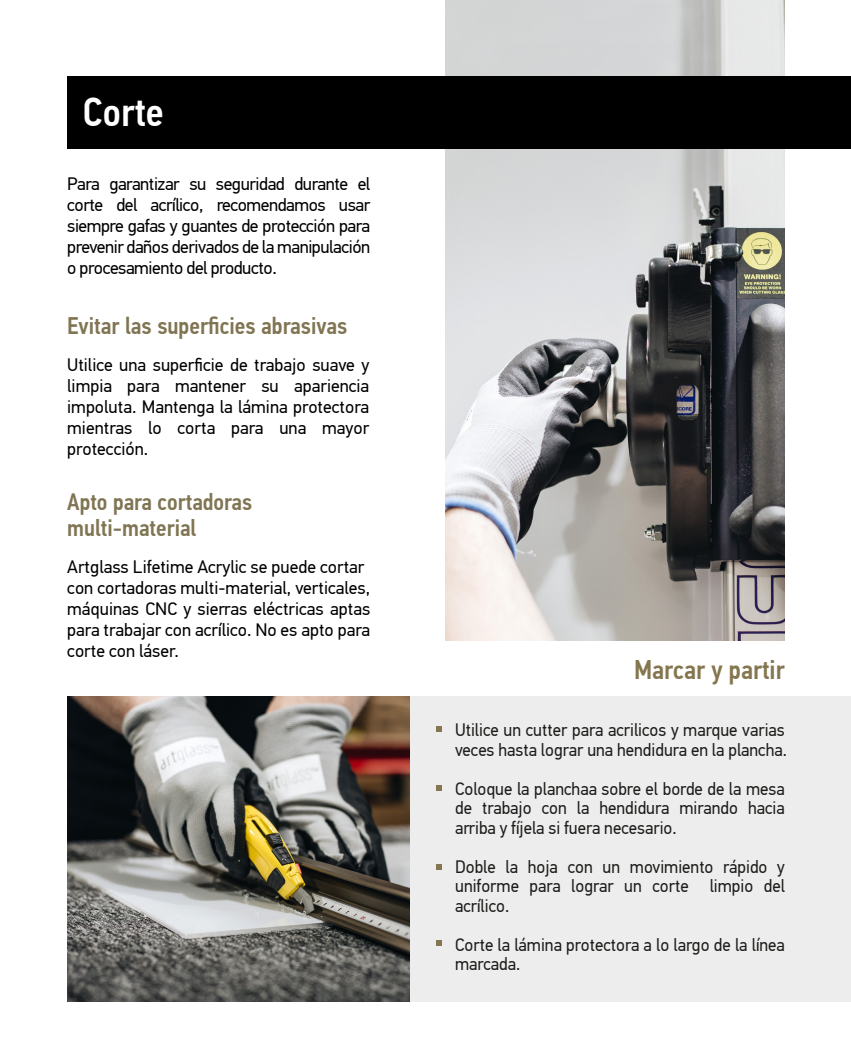
<style>
.page{position:relative;width:851px;height:1063px;background:#fff}
.page>*{position:absolute;margin:0;border:0;box-sizing:border-box;transform-origin:0 0}
.t1{font:500 40.5px "PF Din Text Cond Pro";color:#fff}
.t2{font:500 27px "PF Din Text Cond Pro";color:#84764e}
.t3{font:500 24px "PF Din Text Cond Pro";color:#807553}
.t4{font:500 23.7px/25.5px "PF Din Text Cond Pro";color:#807553}
.t5{font:18px/21px "PF Din Text Pro";color:#000;text-align:justify}
.t6{font:18px/19.5px "PF Din Text Pro";color:#1d1d1b;scale:.96 1}
</style>
<div class="page">
<img style="left:445px;top:0;width:339px;height:641px">
<div style="left:67px;top:696px;width:783px;height:305px;background:#ededed"></div>
<div style="left:67px;top:76px;width:783px;height:72px;background:#000"></div>
<svg style="left:436px;top:785px;width:5px;height:6px"></svg>
<svg style="left:436px;top:864px;width:5px;height:5px"></svg>
<svg style="left:436px;top:940px;width:5px;height:6px"></svg>
<svg style="left:436px;top:726px;width:5px;height:6px"></svg>
<img style="left:67px;top:696px;width:343px;height:305px">
<h1 class="t1" style="left:83px;top:88px;width:83px">Corte</h1>
<p class="t5" style="left:67px;top:174px;width:304px">Para garantizar su seguridad durante el corte del acrílico, recomendamos usar siempre gafas y guantes de protección para prevenir daños derivados de la manipulación o procesamiento del producto.</p>
<h3 class="t3" style="left:67px;top:311px;width:281px">Evitar las superficies abrasivas</h3>
<p class="t5" style="left:67px;top:354px;width:303px">Utilice una superficie de trabajo suave y limpia para mantener su apariencia impoluta. Mantenga la lámina protectora mientras lo corta para una mayor protección.</p>
<h3 class="t4" style="left:67px;top:490px;width:186px">Apto para cortadoras multi-material</h3>
<p class="t5" style="left:67px;top:556px;width:304px;text-align:left">Artglass Lifetime Acrylic se puede cortar con cortadoras multi-material, verticales, máquinas CNC y sierras eléctricas aptas para trabajar con acrílico. No es apto para corte con láser.</p>
<h2 class="t2" style="left:634px;top:654px;width:152px">Marcar y partir</h2>
<p class="t6" style="left:455px;top:720px;width:347px">Utilice un cutter para acrilicos y marque varias veces hasta lograr una hendidura en la plancha.</p>
<p class="t6" style="left:455px;top:779px;width:345px;text-align:justify">Coloque la planchaa sobre el borde de la mesa de trabajo con la hendidura mirando hacia arriba y fíjela si fuera necesario.</p>
<p class="t6" style="left:455px;top:857px;width:345px;text-align:justify">Doble la hoja con un movimiento rápido y uniforme para lograr un corte limpio del acrílico.</p>
<p class="t6" style="left:455px;top:935px;width:345px">Corte la lámina protectora a lo largo de la línea marcada.</p>
</div>
